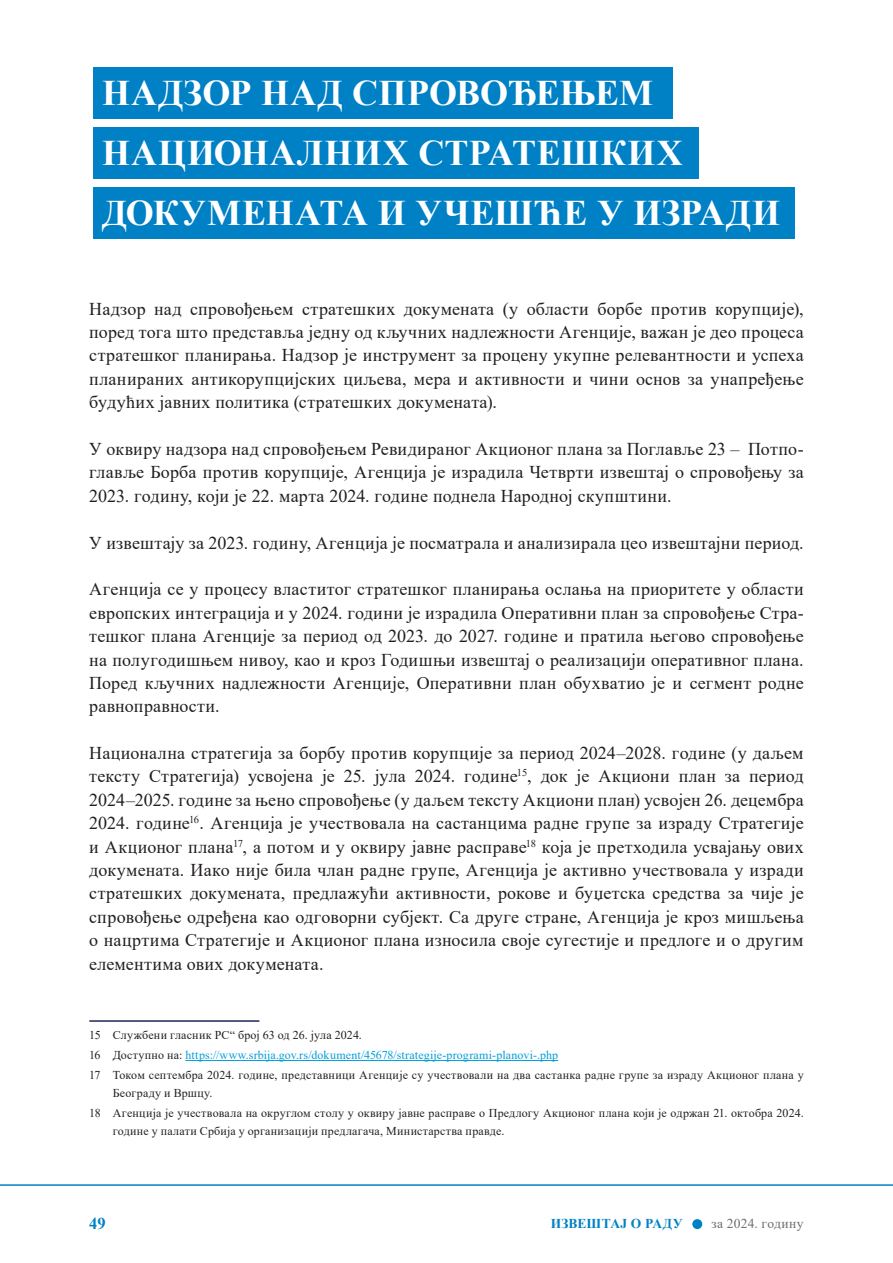
<style>
.page{position:relative;width:893px;height:1263px;background:#fff}
.page>*{position:absolute;margin:0;border:0;box-sizing:border-box;transform-origin:0 0}
.h1_bez_numeracije{font:700 36px/60px "Times New Roman";letter-spacing:.01em;color:#fff}
.p_OSNOVNI_Razmak{font:18px/23.4px "Times New Roman";letter-spacing:.01em;color:#231f20;text-align:justify}
.t1{font:700 16.5px "Times New Roman";color:#0080c5}
.t2{font:700 13.5px "Times New Roman";letter-spacing:.01em;color:#0080c5}
.t3{font:13.5px "Times New Roman";letter-spacing:.025em;color:#6c6d70}
.p_Fußnote{font:12px/18px "Times New Roman";letter-spacing:.015em;color:#231f20}
.p_Fußnote-2{font:12px "Times New Roman";letter-spacing:.01em;color:#009fda}
.s1{color:#231f20}
</style>
<div class="page">
<hr style="left:0;top:1184px;width:893px;height:2px;background:#0080c5">
<div style="left:692px;top:1219px;width:10px;height:10px;background:#0080c5;border-radius:50%"></div>
<div style="left:94px;top:68px;width:579px;height:51px;background:#0080c5"></div>
<div style="left:94px;top:128px;width:605px;height:51px;background:#0080c5"></div>
<div style="left:94px;top:188px;width:701px;height:51px;background:#0080c5"></div>
<hr style="left:89px;top:1020px;width:170px;height:2px;background:#1f265b">
<hr style="left:185px;top:1060px;width:373px;height:1px;background:#009fda">
<h1 class="h1_bez_numeracije" style="left:102px;top:62px;width:679px">НАДЗОР НАД СПРОВОЂЕЊЕМ<br>НАЦИОНАЛНИХ СТРАТЕШКИХ<br>ДОКУМЕНАТА И УЧЕШЋЕ У ИЗРАДИ</h1>
<p class="p_OSNOVNI_Razmak" style="left:89px;top:296px;width:716px">Надзор над спровођењем стратешких докумената (у области борбе против корупције), поред тога што представља једну од кључних надлежности Агенције, важан је део процеса стратешког планирања. Надзор је инструмент за процену укупне релевантности и успеха планираних антикорупцијских циљева, мера и активности и чини основ за унапређење будућих јавних политика (стратешких докумената).</p>
<p class="p_OSNOVNI_Razmak" style="left:89px;top:437px;width:716px">У оквиру надзора над спровођењем Ревидираног Акционог плана за Поглавље 23 – Потпо&shy;главље Борба против корупције, Агенција је израдила Четврти извештај о спровођењу за 2023. годину, који је 22. марта 2024. године поднела Народној скупштини.</p>
<p class="p_OSNOVNI_Razmak" style="left:89px;top:530px;width:716px">У извештају за 2023. годину, Агенција је посматрала и анализирала цео извештајни период.</p>
<p class="p_OSNOVNI_Razmak" style="left:89px;top:577px;width:716px">Агенција се у процесу властитог стратешког планирања ослања на приоритете у области европских интеграција и у 2024. години је израдила Оперативни план за спровођење Стра&shy;тешког плана Агенције за период од 2023. до 2027. године и пратила његово спровођење на полугодишњем нивоу, као и кроз Годишњи извештај о реализацији оперативног плана.<br>Поред кључних надлежности Агенције, Оперативни план обухватио је и сегмент родне равноправности.</p>
<p class="p_OSNOVNI_Razmak" style="left:89px;top:741px;width:716px">Национална стратегија за борбу против корупције за период 2024–2028. године (у даљем тексту Стратегија) усвојена је 25. јула 2024. године<sup>15</sup>, док је Акциони план за период 2024–2025. године за њено спровођење (у даљем тексту Акциони план) усвојен 26. децембра 2024. године<sup>16</sup>. Агенција је учествовала на састанцима радне групе за израду Стратегије и Акционог плана<sup>17</sup>, а потом и у оквиру јавне расправе<sup>18</sup> која је претходила усвајању ових докумената. Иако није била члан радне групе, Агенција је активно учествовала у изради стратешких докумената, предлажући активности, рокове и буџетска средства за чије је спровођење одређена као одговорни субјект. Са друге стране, Агенција је кроз мишљења о нацртима Стратегије и Акционог плана износила своје сугестије и предлоге и о другим елементима ових докумената.</p>
<p class="p_Fußnote" style="left:89px;top:1025px;width:274px">15 Службени гласник РС“ број 63 од 26. јула 2024.</p>
<p class="p_Fußnote-2" style="left:89px;top:1047px;width:470px"><span class="s1">16 Доступно на:</span> https://www.srbija.gov.rs/dokument/45678/strategije-programi-planovi-.php</p>
<p class="p_Fußnote" style="left:113px;top:1066px;width:692px;text-indent:-23px">17 Током септембра 2024. године, представници Агенције су учествовали на два састанка радне групе за израду Акционог плана у<br>Београду и Вршцу.</p>
<p class="p_Fußnote" style="left:113px;top:1104px;width:692px;text-indent:-23px">18 Агенција је учествовала на округлом столу у оквиру јавне расправе о Предлогу Акционог плана који је одржан 21. октобра 2024. године у палати Србија у организацији предлагача, Министарства правде.</p>
<p class="t1" style="left:89px;top:1211px;width:18px">49</p>
<p class="t2" style="left:551px;top:1214px;width:133px">ИЗВЕШТАЈ О РАДУ</p>
<p class="t3" style="left:712px;top:1214px;width:94px">за 2024. годину</p>
</div>
